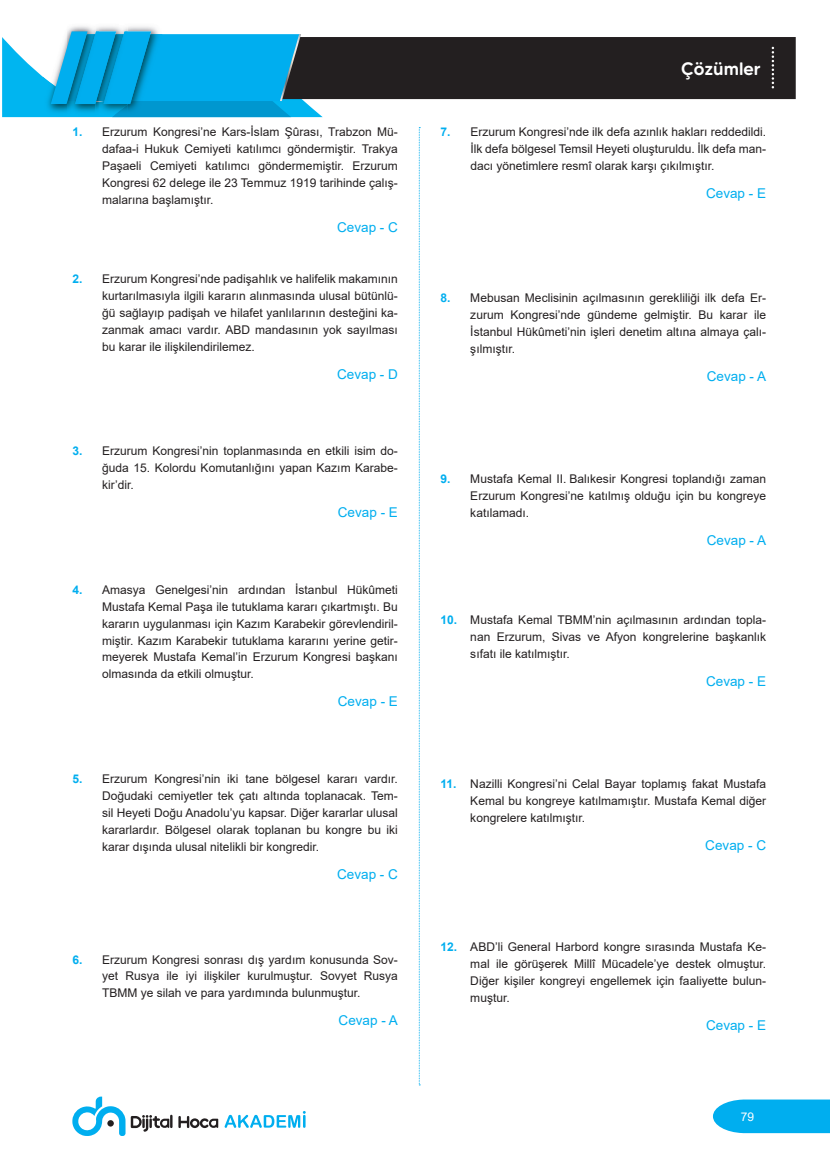
<style>
.page{position:relative;width:830px;height:1170px;background:#fff}
.page>*{position:absolute;margin:0;border:0;box-sizing:border-box;transform-origin:0 0}
.t1{font:500 18px "MADE Tommy Soft";color:#fff}
.CEVAP{font:13.5px "Arial";color:#00aeef}
.t2{font:12px/17px "Arial";color:#231f20;text-align:justify}
.t3{font:12px "Arial";color:#fff}
.s1{font-weight:700;color:#00aeef}
</style>
<div class="page">
<svg style="left:713px;top:1099px;width:116px;height:33px;background:#11b3f0"></svg>
<svg style="left:72px;top:1096px;width:53px;height:39px"></svg>
<svg style="left:107px;top:1119px;width:7px;height:7px"></svg>
<svg style="left:224px;top:1111px;width:81px;height:16px"></svg>
<svg style="left:178px;top:1116px;width:40px;height:12px"></svg>
<svg style="left:131px;top:1114px;width:41px;height:17px"></svg>
<svg style="left:418px;top:127px;width:2px;height:958px"></svg>
<div style="left:322px;top:37px;width:473px;height:62px;background:#231f20"></div>
<svg style="left:2px;top:26px;width:320px;height:91px;background:#2babda"></svg>
<svg style="left:771px;top:47px;width:2px;height:41px"></svg>
<p class="t2" style="left:102px;top:124px;width:297px;text-indent:-30px"><span class="s1">1.</span> Erzurum Kongresi’ne Kars-İslam Şûrası, Trabzon Mü&shy;dafaa-i Hukuk Cemiyeti katılımcı göndermiştir. Trakya Paşaeli Cemiyeti katılımcı göndermemiştir. Erzurum Kongresi 62 delege ile 23 Temmuz 1919 tarihinde çalış&shy;malarına başlamıştır.</p>
<p class="CEVAP" style="left:337px;top:218px;width:62px">Cevap - C</p>
<p class="t2" style="left:102px;top:270px;width:297px;text-indent:-30px"><span class="s1">2.</span> Erzurum Kongresi’nde padişahlık ve halifelik makamının kurtarılmasıyla ilgili kararın alınmasında ulusal bütünlü&shy;ğü sağlayıp padişah ve hilafet yanlılarının desteğini ka&shy;zanmak amacı vardır. ABD mandasının yok sayılması bu karar ile ilişkilendirilemez.</p>
<p class="CEVAP" style="left:337px;top:365px;width:62px">Cevap - D</p>
<p class="t2" style="left:102px;top:442px;width:297px;text-indent:-30px"><span class="s1">3.</span> Erzurum Kongresi’nin toplanmasında en etkili isim do&shy;ğuda 15. Kolordu Komutanlığını yapan Kazım Karabe&shy;kir’dir.</p>
<p class="CEVAP" style="left:338px;top:503px;width:62px">Cevap - E</p>
<p class="t2" style="left:102px;top:581px;width:297px;text-indent:-30px"><span class="s1">4.</span> Amasya Genelgesi’nin ardından İstanbul Hükûmeti Mustafa Kemal Paşa ile tutuklama kararı çıkartmıştı. Bu kararın uygulanması için Kazım Karabekir görevlendiril&shy;miştir. Kazım Karabekir tutuklama kararını yerine getir&shy;meyerek Mustafa Kemal’in Erzurum Kongresi başkanı olmasında da etkili olmuştur.</p>
<p class="CEVAP" style="left:338px;top:692px;width:62px">Cevap - E</p>
<p class="t2" style="left:102px;top:770px;width:297px;text-indent:-30px"><span class="s1">5.</span> Erzurum Kongresi’nin iki tane bölgesel kararı vardır.<br>Doğudaki cemiyetler tek çatı altında toplanacak. Tem&shy;sil Heyeti Doğu Anadolu’yu kapsar. Diğer kararlar ulusal kararlardır. Bölgesel olarak toplanan bu kongre bu iki karar dışında ulusal nitelikli bir kongredir.</p>
<p class="CEVAP" style="left:337px;top:864px;width:62px">Cevap - C</p>
<p class="t2" style="left:102px;top:950px;width:297px;text-indent:-30px"><span class="s1">6.</span> Erzurum Kongresi sonrası dış yardım konusunda Sov&shy;yet Rusya ile iyi ilişkiler kurulmuştur. Sovyet Rusya TBMM ye silah ve para yardımında bulunmuştur.</p>
<p class="CEVAP" style="left:338px;top:1011px;width:61px">Cevap - A</p>
<h1 class="t1" style="left:680px;top:57px;width:81px">Çözümler</h1>
<p class="t2" style="left:470px;top:124px;width:297px;text-indent:-30px"><span class="s1">7.</span> Erzurum Kongresi’nde ilk defa azınlık hakları reddedildi.<br>İlk defa bölgesel Temsil Heyeti oluşturuldu. İlk defa man&shy;dacı yönetimlere resmî olarak karşı çıkılmıştır.</p>
<p class="CEVAP" style="left:705px;top:184px;width:62px">Cevap - E</p>
<p class="t2" style="left:470px;top:289px;width:297px;text-indent:-30px"><span class="s1">8.</span> Mebusan Meclisinin açılmasının gerekliliği ilk defa Er&shy;zurum Kongresi’nde gündeme gelmiştir. Bu karar ile İstanbul Hükûmeti’nin işleri denetim altına almaya çalı&shy;şılmıştır.</p>
<p class="CEVAP" style="left:706px;top:367px;width:61px">Cevap - A</p>
<p class="t2" style="left:470px;top:470px;width:297px;text-indent:-30px"><span class="s1">9.</span> Mustafa Kemal II. Balıkesir Kongresi toplandığı zaman Erzurum Kongresi’ne katılmış olduğu için bu kongreye katılamadı.</p>
<p class="CEVAP" style="left:706px;top:531px;width:61px">Cevap - A</p>
<p class="t2" style="left:470px;top:611px;width:297px;text-indent:-30px"><span class="s1">10.</span> Mustafa Kemal TBMM’nin açılmasının ardından topla&shy;nan Erzurum, Sivas ve Afyon kongrelerine başkanlık sıfatı ile katılmıştır.</p>
<p class="CEVAP" style="left:705px;top:671px;width:62px">Cevap - E</p>
<p class="t2" style="left:470px;top:774px;width:297px;text-indent:-30px"><span class="s1">11.</span> Nazilli Kongresi’ni Celal Bayar toplamış fakat Mustafa Kemal bu kongreye katılmamıştır. Mustafa Kemal diğer kongrelere katılmıştır.</p>
<p class="CEVAP" style="left:705px;top:835px;width:62px">Cevap - C</p>
<p class="t2" style="left:470px;top:938px;width:297px;text-indent:-30px"><span class="s1">12.</span> ABD’li General Harbord kongre sırasında Mustafa Ke&shy;mal ile görüşerek Millî Mücadele’ye destek olmuştur.<br>Diğer kişiler kongreyi engellemek için faaliyette bulun&shy;muştur.</p>
<p class="CEVAP" style="left:705px;top:1016px;width:62px">Cevap - E</p>
<p class="t3" style="left:740px;top:1108px;width:15px">79</p>
</div>
